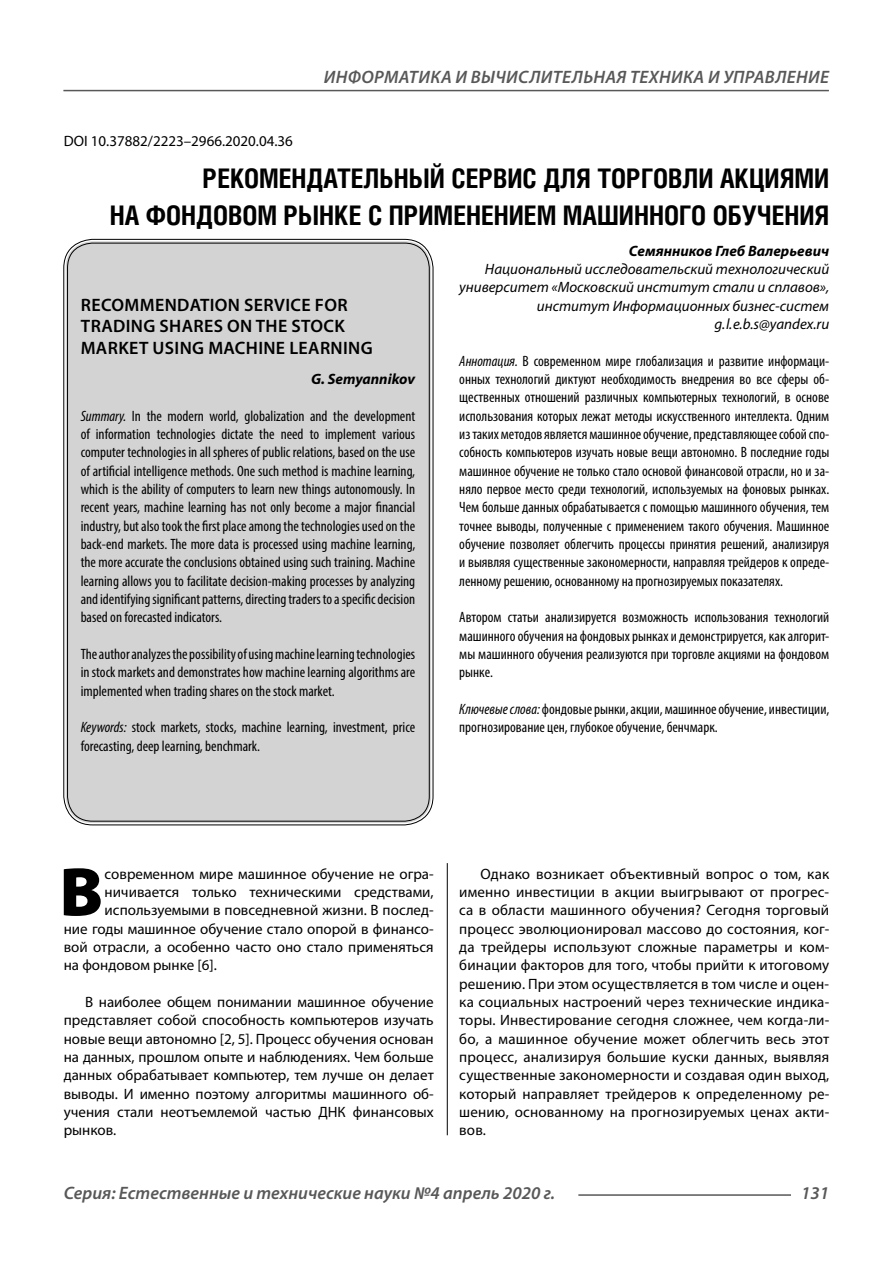
<style>
.page{position:relative;width:893px;height:1263px;background:#fff}
.page>*{position:absolute;margin:0;border:0;box-sizing:border-box;transform-origin:0 0}
.t1{font:900 69.3px "Myriad Pro";color:#000}
.t2{font:700 27px/37.5px "Helios Cond C";color:#000;text-align:right}
.t3{font:600 18px/21.6px "Myriad Pro";letter-spacing:.02em;color:#000}
.t4{font:italic 600 18px "Myriad Pro";color:#585858}
.t5{font:italic 600 18px "Myriad Pro";letter-spacing:.02em;color:#585858}
.t6{font:condensed 15px/18.3px "Myriad Pro";color:#000;text-align:justify}
.t7{font:15px/18.3px "Myriad Pro";color:#000;text-align:justify}
.t8{font:italic 15px/18.3px "Myriad Pro";color:#000;text-align:right}
.t9{font:italic 700 15px "Myriad Pro";color:#000}
.s1{font-style:italic}
</style>
<div class="page">
<hr style="left:447px;top:850px;width:1px;height:285px;background:#000">
<div style="left:43px;top:842px;width:786px;height:21px;background:#fff"></div>
<div style="left:66px;top:241px;width:365px;height:582px;background:#d3d3d3;border-radius:27px"></div>
<hr style="left:578px;top:1194px;width:213px;height:2px;background:#585858">
<hr style="left:63px;top:90px;width:766px;height:1px;background:#585858">
<p class="t5" style="left:324px;top:71px;width:507px">ИНФОРМАТИКА И ВЫЧИСЛИТЕЛЬНАЯ ТЕХНИКА И УПРАВЛЕНИЕ</p>
<p class="t7" style="left:64px;top:133px;width:231px">DOI 10.37882/2223–2966.2020.04.36</p>
<h2 class="t2" style="left:110px;top:162px;width:721px">РЕКОМЕНДАТЕЛЬНЫЙ СЕРВИС ДЛЯ ТОРГОВЛИ АКЦИЯМИ<br>НА ФОНДОВОМ РЫНКЕ С ПРИМЕНЕНИЕМ МАШИННОГО ОБУЧЕНИЯ</h2>
<p class="t9" style="left:629px;top:245px;width:202px">Семянников Глеб Валерьевич</p>
<p class="t8" style="left:459px;top:261px;width:371px">Национальный исследовательский технологический университет «Московский институт стали и сплавов», институт Информационных бизнес-систем<br>g. l. e.b.s@yandex.ru</p>
<p class="t6" style="left:459px;top:353px;width:372px"><span class="s1">Аннотация.</span> В современном мире глобализация и развитие информаци&shy;онных технологий диктуют необходимость внедрения во все сферы об&shy;щественных отношений различных компьютерных технологий, в основе использования которых лежат методы искусственного интеллекта. Одним из таких методов является машинное обучение, представляющее собой спо&shy;собность компьютеров изучать новые вещи автономно. В последние годы машинное обучение не только стало основой финансовой отрасли, но и за&shy;няло первое место среди технологий, используемых на фоновых рынках.<br>Чем больше данных обрабатывается с помощью машинного обучения, тем точнее выводы, полученные с применением такого обучения. Машинное обучение позволяет облегчить процессы принятия решений, анализируя и выявляя существенные закономерности, направляя трейдеров к опреде&shy;ленному решению, основанному на прогнозируемых показателях.</p>
<p class="t6" style="left:459px;top:610px;width:371px">Автором статьи анализируется возможность использования технологий машинного обучения на фондовых рынках и демонстрируется, как алгорит&shy;мы машинного обучения реализуются при торговле акциями на фондовом рынке.</p>
<p class="t6" style="left:459px;top:701px;width:371px"><span class="s1">Ключевые слова:</span> фондовые рынки, акции, машинное обучение, инвестиции, прогнозирование цен, глубокое обучение, бенчмарк.</p>
<p class="t3" style="left:81px;top:295px;width:293px">RECOMMENDATION SERVICE FOR<br>TRADING SHARES ON THE STOCK<br>MARKET USING MACHINE LEARNING</p>
<p class="t9" style="left:311px;top:373px;width:106px">G. Semyannikov</p>
<p class="t6" style="left:81px;top:408px;width:336px"><span class="s1">Summary.</span> In the modern world, globalization and the development of information technologies dictate the need to implement various computer technologies in all spheres of public relations, based on the use of artificial intelligence methods. One such method is machine learning, which is the ability of computers to learn new things autonomously. In recent years, machine learning has not only become a major financial industry, but also took the first place among the technologies used on the back-end markets. The more data is processed using machine learning, the more accurate the conclusions obtained using such training. Machine learning allows you to facilitate decision-making processes by analyzing and identifying significant patterns, directing traders to a specific decision based on forecasted indicators.</p>
<p class="t6" style="left:81px;top:646px;width:336px">The author analyzes the possibility of using machine learning technologies in stock markets and demonstrates how machine learning algorithms are implemented when trading shares on the stock market.</p>
<p class="t6" style="left:81px;top:719px;width:336px"><span class="s1">Keywords:</span> stock markets, stocks, machine learning, investment, price forecasting, deep learning, benchmark.</p>
<h1 class="t1" style="left:59px;top:866px;width:45px">В</h1>
<p class="t7" style="left:105px;top:866px;width:331px">современном мире машинное обучение не огра-</p>
<p class="t7" style="left:105px;top:884px;width:331px">ничивается только техническими средствами,</p>
<p class="t7" style="left:105px;top:902px;width:331px">используемыми в повседневной жизни. В послед-</p>
<p class="t7" style="left:64px;top:921px;width:371px">ние годы машинное обучение стало опорой в финансо-</p>
<p class="t7" style="left:64px;top:939px;width:371px">вой отрасли, а особенно часто оно стало применяться</p>
<p class="t7" style="left:64px;top:957px;width:155px">на фондовом рынке [6].</p>
<p class="t7" style="left:64px;top:994px;width:371px;text-indent:21px">В наиболее общем понимании машинное обучение представляет собой способность компьютеров изучать новые вещи автономно [2, 5]. Процесс обучения основан на данных, прошлом опыте и наблюдениях. Чем больше данных обрабатывает компьютер, тем лучше он делает выводы. И именно поэтому алгоритмы машинного об&shy;учения стали неотъемлемой частью ДНК финансовых рынков.</p>
<p class="t7" style="left:459px;top:866px;width:372px;text-indent:21px">Однако возникает объективный вопрос о том, как именно инвестиции в акции выигрывают от прогрес&shy;са в области машинного обучения? Сегодня торговый процесс эволюционировал массово до состояния, ког&shy;да трейдеры используют сложные параметры и ком&shy;бинации факторов для того, чтобы прийти к итоговому решению. При этом осуществляется в том числе и оцен&shy;ка социальных настроений через технические индика&shy;торы. Инвестирование сегодня сложнее, чем когда-ли&shy;бо, а машинное обучение может облегчить весь этот процесс, анализируя большие куски данных, выявляя существенные закономерности и создавая один выход, который направляет трейдеров к определенному ре&shy;шению, основанному на прогнозируемых ценах акти&shy;вов.</p>
<p class="t4" style="left:64px;top:1186px;width:493px">Серия: Естественные и технические науки №4 апрель 2020 г.</p>
<p class="t4" style="left:801px;top:1186px;width:30px">131</p>
</div>
